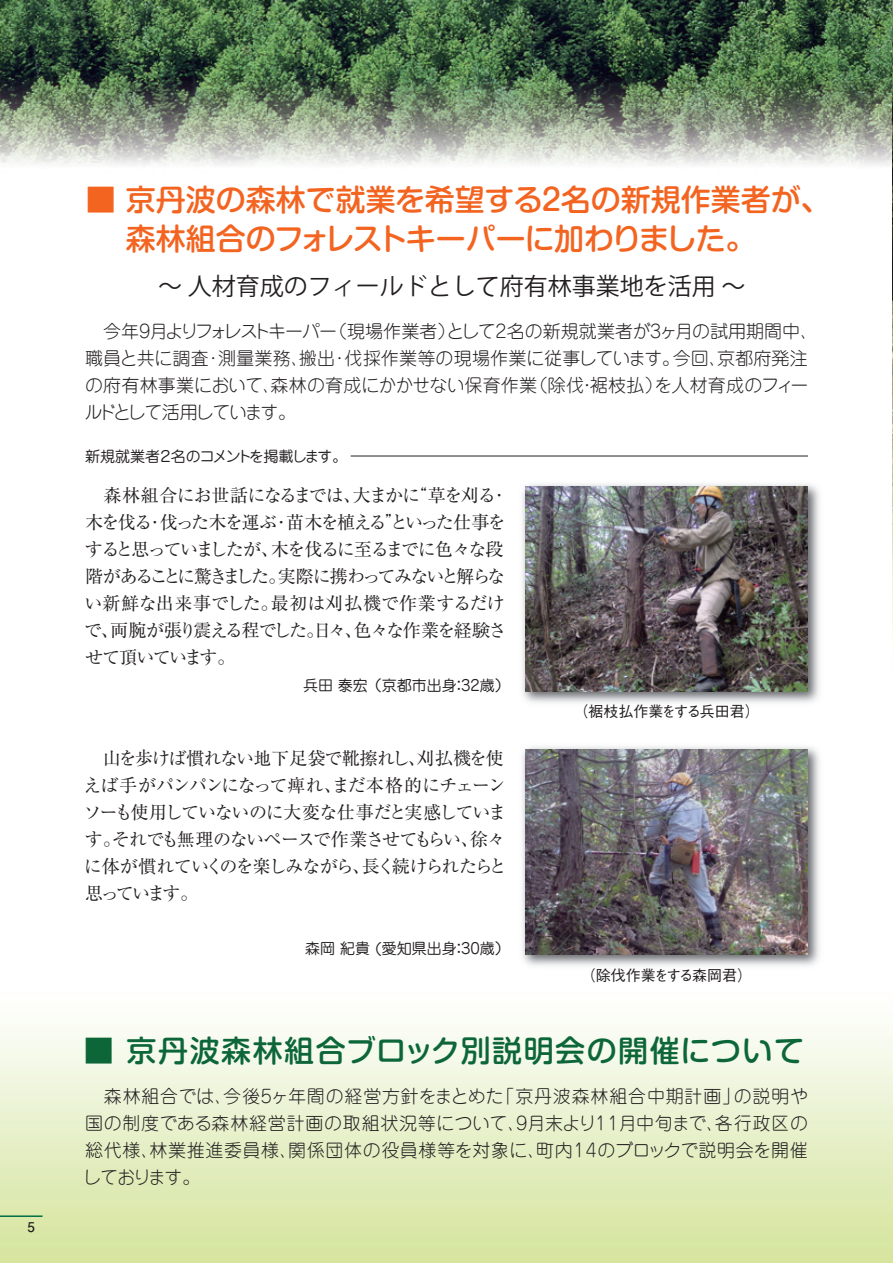
<style>
.page{position:relative;width:893px;height:1263px;background:#fff}
.page>*{position:absolute;margin:0;border:0;box-sizing:border-box;transform-origin:0 0}
.t1{font:500 30px/39px "Shin M Go Pro";color:#f36421}
.t2{font:500 30px "Shin M Go Pro";letter-spacing:.05em;color:#0c6638}
.t3{font:24px "Koz Go Pro";color:#231f20}
.t4{font:18px/27px "Ryumin Pro";letter-spacing:-.07em;color:#231f20}
.t5{font:300 18px "Jun 101 Pro";letter-spacing:.005em;color:#231f20}
.t6{font:300 18px/27px "Jun 101 Pro";letter-spacing:.025em;color:#231f20}
.t7{font:18px/27px "Ryumin Pro";letter-spacing:-.045em;color:#231f20}
.t8{font:300 18px "Jun 101 Pro";letter-spacing:.045em;color:#231f20}
.t9{font:18px/27px "Ryumin Pro";letter-spacing:-.1em;color:#231f20}
.t10{font:18px "Ryumin Pro";letter-spacing:-.04em;color:#231f20}
.t11{font:300 18px "Jun 101 Pro";letter-spacing:.035em;color:#231f20}
.t12{font:300 18px "Jun 101 Pro";letter-spacing:-.095em;color:#231f20}
.t13{font:300 18px/27px "Jun 101 Pro";letter-spacing:-.115em;color:#231f20}
.t14{font:300 18px/27px "Jun 101 Pro";letter-spacing:-.05em;color:#231f20}
.t15{font:18px/27px "Ryumin Pro";letter-spacing:-.095em;color:#231f20}
.t16{font:300 18px "Jun 101 Pro";letter-spacing:-.025em;color:#231f20}
.t17{font:18px "Ryumin Pro";letter-spacing:-.135em;color:#231f20}
.t18{font:15px "Jun 201 Pro";color:#231f20}
.t19{font:500 15px "Gothic BBB Pro";letter-spacing:-.005em;color:#231f20}
.t20{font:15px "Jun 201 Pro";letter-spacing:-.085em;color:#231f20}
.t21{font:700 13.5px "Futo Go B101 Pro";color:#231f20}
</style>
<div class="page">
<img style="left:0;top:0;width:893px;height:1263px">
<img style="left:892px;top:0;width:1px;height:723px">
<img style="left:512px;top:474px;width:317px;height:245px">
<img style="left:525px;top:486px;width:283px;height:205px">
<img style="left:511px;top:735px;width:318px;height:245px">
<img style="left:525px;top:749px;width:283px;height:205px">
<hr style="left:351px;top:456px;width:457px;height:1px;background:#231f20">
<hr style="left:0;top:1215px;width:43px;height:2px;background:#016f45">
<p class="t21" style="left:28px;top:1216px;width:9px">5</p>
<h1 class="t1" style="left:561px;top:177px;width:271px">名の新規作業者が、</h1>
<h1 class="t1" style="left:86px;top:177px;width:671px">■ 京丹波の森林で就業を希望する<br>　森林組合のフォレストキーパーに加わりました。</h1>
<h2 class="t3" style="left:158px;top:271px;width:589px">～人材育成のフィールドとして府有林事業地を活用 ~</h2>
<h1 class="t1" style="left:536px;top:177px;width:31px">２</h1>
<p class="t5" style="left:447px;top:317px;width:373px">として2名の新規就業者が3ヶ月の試用期間中、</p>
<p class="t5" style="left:329px;top:317px;width:128px">（現場作業者）</p>
<p class="t12" style="left:85px;top:317px;width:254px">　今年9月よりフォレストキーパー</p>
<p class="t5" style="left:85px;top:344px;width:225px">職員と共に調査･測量業務、</p>
<p class="t5" style="left:299px;top:344px;width:383px">搬出･伐採作業等の現場作業に従事しています。</p>
<p class="t5" style="left:673px;top:344px;width:56px">今回、</p>
<p class="t5" style="left:717px;top:344px;width:92px">京都府発注</p>
<p class="t5" style="left:530px;top:371px;width:134px">（除伐裾枝払）</p>
<p class="t5" style="left:85px;top:371px;width:454px">の府有林事業において森林の育成にかかせない保育作業</p>
<p class="t16" style="left:655px;top:371px;width:155px">を人材育成のフィー</p>
<p class="t5" style="left:578px;top:371px;width:19px">・</p>
<p class="t13" style="left:85px;top:370px;width:213px;text-indent:178px">、ルドとして活用しています。</p>
<p class="t20" style="left:85px;top:444px;width:263px">新規就業者２名のコメントを掲載します。</p>
<p class="t4" style="left:85px;top:480px;width:422px">　森林組合にお世話になるまでは、<br>木を伐る･伐った木を運ぶ･苗木を植えるといった仕事を</p>
<p class="t4" style="left:409px;top:480px;width:96px">“草を刈る・</p>
<p class="t4" style="left:353px;top:480px;width:69px">大まかに</p>
<p class="t4" style="left:271px;top:507px;width:235px;text-indent:114px">”<br>木を伐るに至るまでに色々な段</p>
<p class="t9" style="left:278px;top:534px;width:229px;text-indent:-193px">すると思っていましたが、<br>実際に携わってみないと解らな</p>
<p class="t4" style="left:271px;top:561px;width:235px;text-indent:-186px">階があることに驚きました。<br>最初は刈払機で作業するだけ</p>
<p class="t7" style="left:84px;top:588px;width:423px">い新鮮な出来事でした。<br>で両腕が張り震える程でした日々色々な作業を経験さ</p>
<p class="t4" style="left:306px;top:615px;width:19px">。</p>
<p class="t15" style="left:85px;top:615px;width:152px;text-indent:16px">、<br>せて頂いています。</p>
<p class="t4" style="left:345px;top:615px;width:19px">、</p>
<p class="t18" style="left:303px;top:673px;width:155px">兵田泰宏（京都市出身</p>
<p class="t18" style="left:451px;top:673px;width:60px">：32歳(</p>
<p class="t10" style="left:85px;top:744px;width:420px">　山を歩けば慣れない地下足袋で靴擦れし刈払機を使</p>
<p class="t4" style="left:84px;top:744px;width:424px;text-indent:325px">、<br>えば手がパンパンになって痺れまだ本格的にチェーン</p>
<p class="t4" style="left:324px;top:771px;width:19px">、</p>
<p class="t4" style="left:83px;top:798px;width:424px">ソーも使用していないのに大変な仕事だと実感していま</p>
<p class="t4" style="left:470px;top:825px;width:37px">徐々</p>
<p class="t4" style="left:112px;top:825px;width:368px">それでも無理のないペースで作業させてもらい、</p>
<p class="t4" style="left:85px;top:825px;width:38px">す。</p>
<p class="t4" style="left:84px;top:852px;width:288px">に体が慣れていくのを楽しみながら、思っています。</p>
<p class="t17" style="left:362px;top:852px;width:146px">長く続けられたらと</p>
<p class="t18" style="left:305px;top:936px;width:153px">森岡紀貴 (愛知県出身</p>
<p class="t18" style="left:451px;top:936px;width:60px">：30歳(</p>
<p class="t19" style="left:573px;top:700px;width:188px">（裾枝払作業をする兵田君(</p>
<p class="t19" style="left:581px;top:963px;width:173px">（除伐作業をする森岡君(</p>
<h1 class="t2" style="left:84px;top:1026px;width:722px">■ 京丹波森林組合ブロック別説明会の開催について</h1>
<p class="t8" style="left:496px;top:1082px;width:245px">「京丹波森林組合中期計画」</p>
<p class="t8" style="left:223px;top:1082px;width:282px">今後5ヶ年間の経営方針をまとめた</p>
<p class="t5" style="left:85px;top:1082px;width:149px">　森林組合では、</p>
<p class="t5" style="left:734px;top:1082px;width:76px">の説明や</p>
<p class="t6" style="left:536px;top:1108px;width:273px;text-indent:-451px">国の制度である森林経営計画の取組状況等について 9、月末より11月中旬まで、<br>町内14のブロックで説明会を開催</p>
<p class="t5" style="left:715px;top:1109px;width:95px">各行政区の</p>
<p class="t11" style="left:288px;top:1136px;width:259px">関係団体の役員様等を対象に、</p>
<p class="t11" style="left:149px;top:1136px;width:150px">林業推進委員様、</p>
<p class="t14" style="left:83px;top:1135px;width:119px">総代様、<br>しております。</p>
</div>
